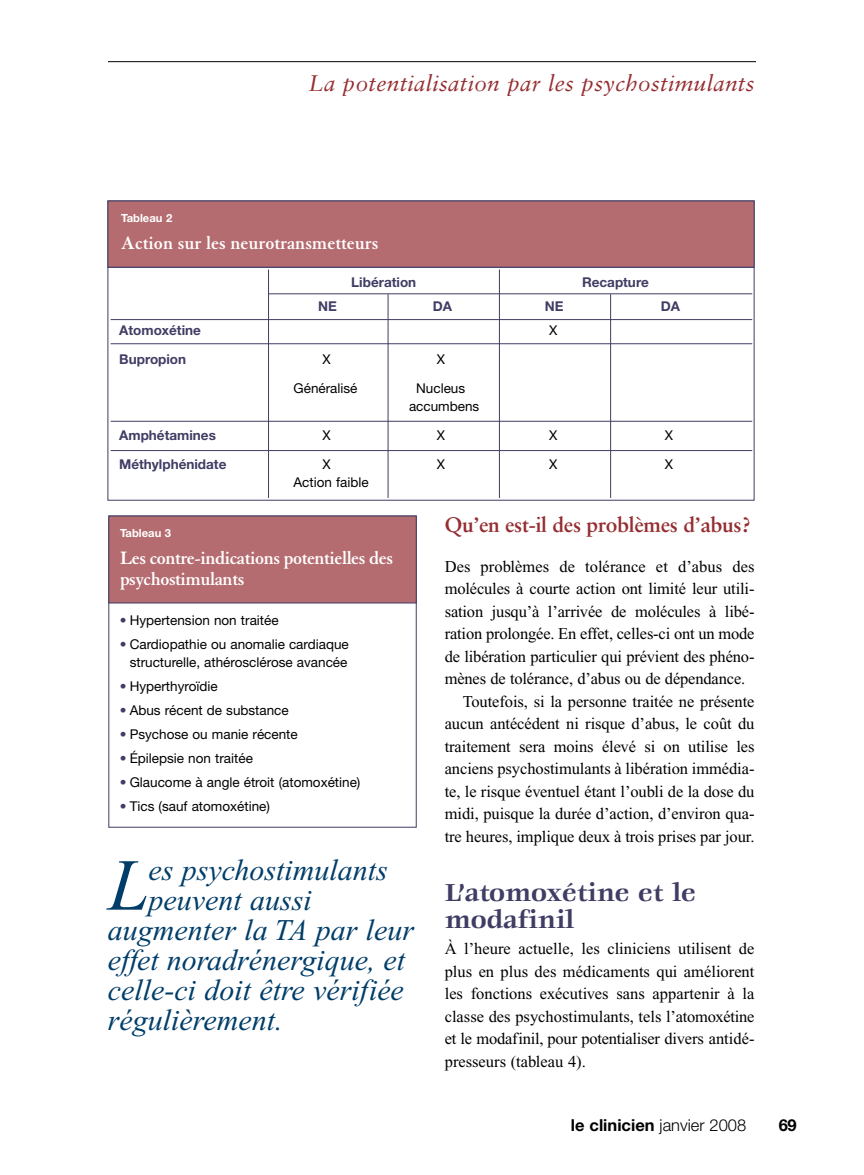
<style>
.page{position:relative;width:864px;height:1175px;background:#fff}
.page>*{position:absolute;margin:0;border:0;box-sizing:border-box;transform-origin:0 0}
.t1{font:italic 73.2px "Times New Roman";color:#003d69}
.t2{font:italic 30px "Times New Roman";color:#003d69}
.t3{font:700 27px/27px "Veljovic";color:#403d64}
.t4{font:22.5px "Sabon Italic Os F";letter-spacing:.015em;color:#952e32}
.t5{font:700 21px "Sabon";letter-spacing:-.01em;color:#952e32}
.t6{font:700 19.5px/21px "Granjon";letter-spacing:-.02em;color:#fff}
.t7{font:700 19.5px "Granjon";color:#fff}
.t8{font:16.5px/22.5px "Times New Roman";letter-spacing:-.005em;color:#000;text-align:justify}
.t9{font:700 16.5px "Helvetica Neue";color:#000}
.t10{font:13.5px/18px "Helvetica Neue";color:#000;text-align:center}
.t11{font:700 13.5px "Helvetica Neue";color:#403d64}
.t12{font:700 11.25px "Helvetica Neue";color:#fff}
.s1{color:#403d64}
.s2{font-weight:300}
</style>
<div class="page">
<hr style="left:108px;top:61px;width:648px;height:1px;background:#000">
<hr style="left:108px;top:267px;width:646px;height:1px;background:#403d64">
<hr style="left:268px;top:269px;width:1px;height:229px;background:#403d64">
<hr style="left:388px;top:294px;width:1px;height:204px;background:#403d64">
<hr style="left:499px;top:269px;width:1px;height:229px;background:#403d64">
<hr style="left:610px;top:294px;width:1px;height:204px;background:#403d64">
<hr style="left:111px;top:343px;width:641px;height:1px;background:#403d64">
<hr style="left:111px;top:421px;width:641px;height:1px;background:#403d64">
<hr style="left:111px;top:450px;width:641px;height:1px;background:#403d64">
<hr style="left:268px;top:293px;width:484px;height:1px;background:#403d64">
<hr style="left:111px;top:319px;width:641px;height:1px;background:#403d64">
<div style="left:108px;top:201px;width:646px;height:66px;background:#b56c70"></div>
<div style="left:108px;top:200px;width:646px;height:67px;border:1px solid #403d64"></div>
<div style="left:109px;top:516px;width:307px;height:86px;background:#b56c70"></div>
<div style="left:108px;top:515px;width:309px;height:88px;border:1px solid #403d64"></div>
<h3 class="t4" style="left:309px;top:74px;width:447px">La potentialisation par les psychostimulants</h3>
<p class="t12" style="left:121px;top:214px;width:53px">Tableau 2</p>
<p class="t7" style="left:121px;top:236px;width:259px">Action sur les neurotransmetteurs</p>
<p class="t11" style="left:351px;top:278px;width:66px">Libération</p>
<p class="t11" style="left:582px;top:278px;width:68px">Recapture</p>
<p class="t11" style="left:318px;top:302px;width:20px">NE</p>
<p class="t11" style="left:433px;top:302px;width:21px">DA</p>
<p class="t11" style="left:545px;top:302px;width:20px">NE</p>
<p class="t11" style="left:661px;top:302px;width:21px">DA</p>
<p class="t11" style="left:119px;top:326px;width:83px">Atomoxétine</p>
<p class="t10" style="left:549px;top:323px;width:10px">X</p>
<p class="t11" style="left:119px;top:354px;width:68px">Bupropion</p>
<p class="t10" style="left:322px;top:352px;width:10px">X</p>
<p class="t10" style="left:437px;top:352px;width:10px">X</p>
<p class="t10" style="left:294px;top:380px;width:65px">Généralisé</p>
<p class="t10" style="left:409px;top:380px;width:72px">Nucleus accumbens</p>
<p class="t11" style="left:119px;top:430px;width:98px">Amphétamines</p>
<p class="t10" style="left:322px;top:427px;width:10px">X</p>
<p class="t10" style="left:437px;top:427px;width:10px">X</p>
<p class="t10" style="left:549px;top:427px;width:10px">X</p>
<p class="t10" style="left:665px;top:427px;width:10px">X</p>
<p class="t11" style="left:119px;top:459px;width:109px">Méthylphénidate</p>
<p class="t10" style="left:322px;top:456px;width:10px">X</p>
<p class="t10" style="left:437px;top:456px;width:10px">X</p>
<p class="t10" style="left:549px;top:456px;width:10px">X</p>
<p class="t10" style="left:665px;top:456px;width:10px">X</p>
<p class="t10" style="left:294px;top:474px;width:77px">Action faible</p>
<p class="t12" style="left:120px;top:529px;width:53px">Tableau 3</p>
<p class="t6" style="left:120px;top:549px;width:274px">Les contre-indications potentielles des psychostimulants</p>
<p class="t10" style="left:120px;top:613px;width:160px"><span class="s1">•</span> Hypertension non traitée</p>
<p class="t10" style="left:120px;top:637px;width:230px;text-align:right"><span class="s1">•</span> Cardiopathie ou anomalie cardiaque structurelle, athérosclérose avancée</p>
<p class="t10" style="left:120px;top:679px;width:99px"><span class="s1">•</span> Hyperthyroïdie</p>
<p class="t10" style="left:120px;top:703px;width:170px"><span class="s1">•</span> Abus récent de substance</p>
<p class="t10" style="left:120px;top:727px;width:179px"><span class="s1">•</span> Psychose ou manie récente</p>
<p class="t10" style="left:120px;top:751px;width:134px"><span class="s1">•</span> Épilepsie non traitée</p>
<p class="t10" style="left:120px;top:775px;width:242px"><span class="s1">•</span> Glaucome à angle étroit (atomoxétine)</p>
<p class="t10" style="left:120px;top:799px;width:151px"><span class="s1">•</span> Tics (sauf atomoxétine)</p>
<h1 class="t1" style="left:108px;top:858px;width:42px">L</h1>
<h2 class="t2" style="left:148px;top:858px;width:241px">es psychostimulants</h2>
<h2 class="t2" style="left:148px;top:888px;width:165px">peuvent aussi</h2>
<h2 class="t2" style="left:108px;top:918px;width:308px">augmenter la TA par leur</h2>
<h2 class="t2" style="left:108px;top:948px;width:299px">effet noradrénergique, et</h2>
<h2 class="t2" style="left:108px;top:978px;width:298px">celle-ci doit être vérifiée</h2>
<h2 class="t2" style="left:108px;top:1008px;width:176px">régulièrement.</h2>
<p class="t5" style="left:445px;top:515px;width:308px">Qu’en est-il des problèmes d’abus?</p>
<p class="t8" style="left:445px;top:556px;width:311px">Des problèmes de tolérance et d’abus des</p>
<p class="t8" style="left:445px;top:579px;width:311px">molécules à courte action ont limité leur utili-</p>
<p class="t8" style="left:445px;top:601px;width:311px">sation jusqu’à l’arrivée de molécules à libé-</p>
<p class="t8" style="left:445px;top:624px;width:311px">ration prolongée. En effet, celles-ci ont un mode</p>
<p class="t8" style="left:445px;top:646px;width:311px">de libération particulier qui prévient des phéno-</p>
<p class="t8" style="left:445px;top:669px;width:302px">mènes de tolérance, d’abus ou de dépendance.</p>
<p class="t8" style="left:463px;top:691px;width:293px">Toutefois, si la personne traitée ne présente</p>
<p class="t8" style="left:445px;top:714px;width:311px">aucun antécédent ni risque d’abus, le coût du</p>
<p class="t8" style="left:445px;top:736px;width:311px">traitement sera moins élevé si on utilise les</p>
<p class="t8" style="left:445px;top:759px;width:311px">anciens psychostimulants à libération immédia-</p>
<p class="t8" style="left:445px;top:781px;width:311px">te, le risque éventuel étant l’oubli de la dose du</p>
<p class="t8" style="left:445px;top:804px;width:311px">midi, puisque la durée d’action, d’environ qua-</p>
<p class="t8" style="left:445px;top:826px;width:311px">tre heures, implique deux à trois prises par jour.</p>
<h3 class="t3" style="left:445px;top:880px;width:253px">L’atomoxétine et le modafinil</h3>
<p class="t8" style="left:445px;top:939px;width:311px">À l’heure actuelle, les cliniciens utilisent de plus en plus des médicaments qui améliorent les fonctions exécutives sans appartenir à la classe des psychostimulants, tels l’atomoxétine et le modafinil, pour potentialiser divers antidé&shy;presseurs (tableau 4).</p>
<p class="t9" style="left:571px;top:1119px;width:177px">le clinicien <span class="s2">janvier 2008</span></p>
<p class="t9" style="left:779px;top:1119px;width:19px">69</p>
</div>
